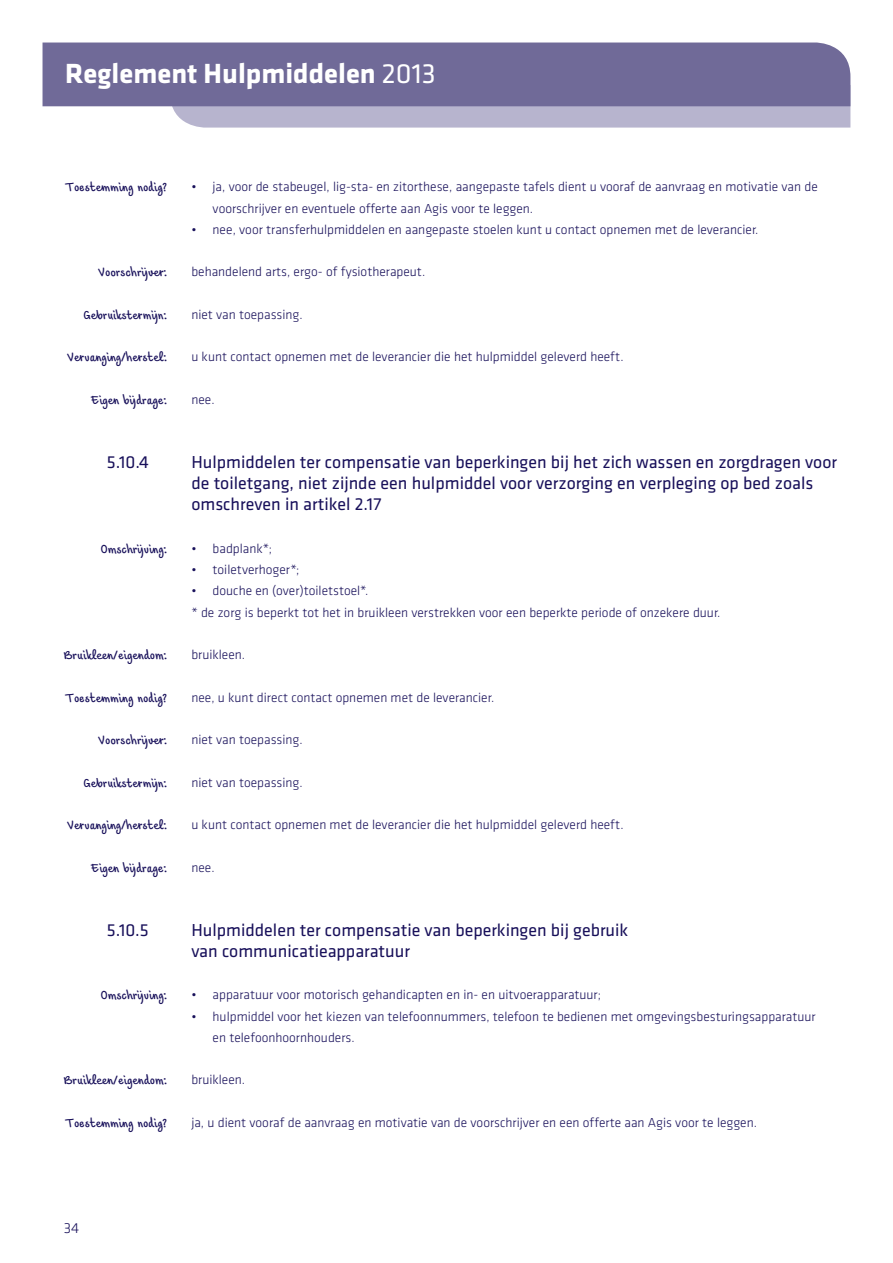
<style>
.page{position:relative;width:893px;height:1263px;background:#fff}
.page>*{position:absolute;margin:0;border:0;box-sizing:border-box;transform-origin:0 0}
.t1{font:700 28.8px "Agis Klavika";color:#fff}
.t2{font:18px/21.3px "Agis Klavika";color:#18105a}
.t3{font:300 15px "Agis Klavika";color:#18105a}
.t4{font:300 13.5px/21.3px "Agis Klavika";color:#18105a}
.t5{font:13.5px "Agis Script";letter-spacing:-.005em;color:#18105a}
.s1{font-weight:400}
</style>
<div class="page">
<svg style="left:170px;top:106px;width:680px;height:22px;background:#b8b5ce"></svg>
<div style="left:43px;top:43px;width:807px;height:63px;background:#706a98"></div>
<h1 class="t1" style="left:65px;top:52px;width:372px">Reglement Hulpmiddelen <span class="s1">2013</span></h1>
<p class="t5" style="left:66px;top:178px;width:103px">Toestemming nodig?</p>
<p class="t4" style="left:213px;top:176px;width:607px;text-indent:-21px">• ja, voor de stabeugel, lig-sta- en zitorthese, aangepaste tafels dient u vooraf de aanvraag en motivatie van de voorschrijver en eventuele offerte aan Agis voor te leggen.</p>
<p class="t4" style="left:191px;top:219px;width:569px">• nee, voor transferhulpmiddelen en aangepaste stoelen kunt u contact opnemen met de leverancier.</p>
<p class="t5" style="left:99px;top:263px;width:70px">Voorschrijver:</p>
<p class="t4" style="left:191px;top:261px;width:236px">behandelend arts, ergo- of fysiotherapeut.</p>
<p class="t5" style="left:83px;top:306px;width:85px">Gebruikstermijn:</p>
<p class="t4" style="left:191px;top:304px;width:113px">niet van toepassing.</p>
<p class="t5" style="left:68px;top:348px;width:101px">Vervanging/herstel:</p>
<p class="t4" style="left:191px;top:346px;width:434px">u kunt contact opnemen met de leverancier die het hulpmiddel geleverd heeft.</p>
<p class="t5" style="left:92px;top:391px;width:77px">Eigen bijdrage:</p>
<p class="t4" style="left:191px;top:389px;width:25px">nee.</p>
<h2 class="t2" style="left:107px;top:451px;width:43px">5.10.4</h2>
<h2 class="t2" style="left:191px;top:451px;width:647px">Hulpmiddelen ter compensatie van beperkingen bij het zich wassen en zorgdragen voor de toiletgang, niet zijnde een hulpmiddel voor verzorging en verpleging op bed zoals omschreven in artikel 2.17</h2>
<p class="t5" style="left:101px;top:539px;width:68px">Omschrijving:</p>
<p class="t4" style="left:191px;top:537px;width:82px">• badplank*;</p>
<p class="t4" style="left:191px;top:559px;width:110px">• toiletverhoger*;</p>
<p class="t4" style="left:191px;top:580px;width:531px">• douche en (over)toiletstoel*.<br>* de zorg is beperkt tot het in bruikleen verstrekken voor een beperkte periode of onzekere duur.</p>
<p class="t5" style="left:64px;top:646px;width:105px">Bruikleen/eigendom:</p>
<p class="t4" style="left:191px;top:644px;width:55px">bruikleen.</p>
<p class="t5" style="left:66px;top:688px;width:103px">Toestemming nodig?</p>
<p class="t4" style="left:191px;top:686px;width:304px">nee, u kunt direct contact opnemen met de leverancier.</p>
<p class="t5" style="left:99px;top:731px;width:70px">Voorschrijver:</p>
<p class="t4" style="left:191px;top:729px;width:113px">niet van toepassing.</p>
<p class="t5" style="left:83px;top:773px;width:85px">Gebruikstermijn:</p>
<p class="t4" style="left:191px;top:771px;width:113px">niet van toepassing.</p>
<p class="t5" style="left:68px;top:816px;width:101px">Vervanging/herstel:</p>
<p class="t4" style="left:191px;top:814px;width:434px">u kunt contact opnemen met de leverancier die het hulpmiddel geleverd heeft.</p>
<p class="t5" style="left:92px;top:858px;width:77px">Eigen bijdrage:</p>
<p class="t4" style="left:191px;top:856px;width:25px">nee.</p>
<h2 class="t2" style="left:107px;top:918px;width:44px">5.10.5</h2>
<h2 class="t2" style="left:191px;top:918px;width:438px">Hulpmiddelen ter compensatie van beperkingen bij gebruik van communicatieapparatuur</h2>
<p class="t5" style="left:101px;top:986px;width:68px">Omschrijving:</p>
<p class="t4" style="left:191px;top:984px;width:411px">• apparatuur voor motorisch gehandicapten en in- en uitvoerapparatuur;</p>
<p class="t4" style="left:213px;top:1005px;width:605px;text-indent:-21px">• hulpmiddel voor het kiezen van telefoonnummers, telefoon te bedienen met omgevingsbesturingsapparatuur en telefoonhoornhouders.</p>
<p class="t5" style="left:64px;top:1071px;width:105px">Bruikleen/eigendom:</p>
<p class="t4" style="left:191px;top:1069px;width:55px">bruikleen.</p>
<p class="t5" style="left:66px;top:1113px;width:103px">Toestemming nodig?</p>
<p class="t4" style="left:191px;top:1112px;width:567px">ja, u dient vooraf de aanvraag en motivatie van de voorschrijver en een offerte aan Agis voor te leggen.</p>
<p class="t3" style="left:64px;top:1219px;width:17px">34</p>
</div>
